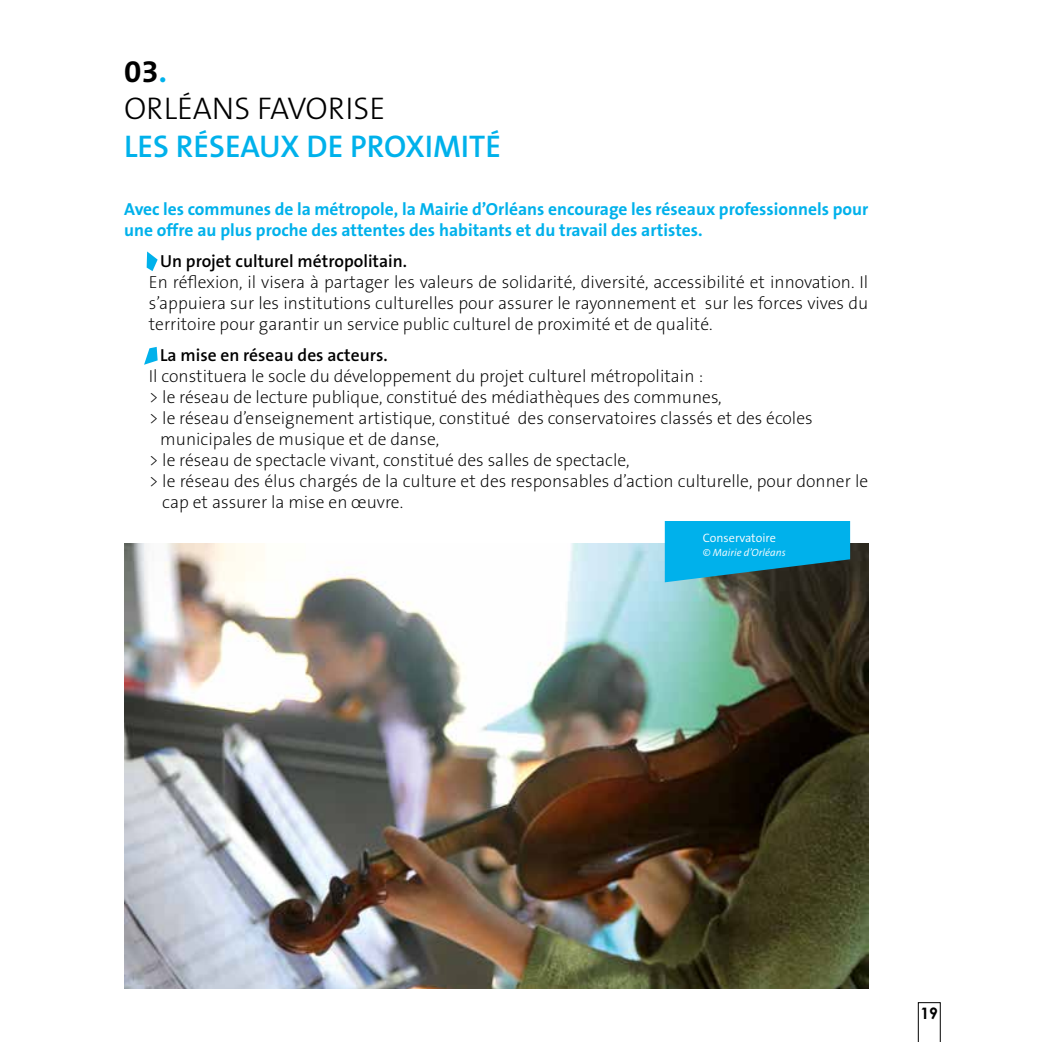
<style>
.page{position:relative;width:1042px;height:1042px;background:#fff}
.page>*{position:absolute;margin:0;border:0;box-sizing:border-box;transform-origin:0 0}
.t1{font:600 31.5px "The Sans B6";color:#00b1eb}
.t2{font:300 31.5px "The Sans B3";color:#000}
.t3{font:700 31.5px "The Sans B7";color:#000}
.t4{font:200 17.5px/21px "The Sans B2";color:#000;text-align:justify}
.t5{font:700 17.5px/21px "The Sans B7";color:#00b1eb}
.t6{font:600 17.5px "The Sans B6";color:#000}
.t7{font:700 15.75px "Century Gothic";color:#000}
.t8{font:300 12.25px "The Sans B4";color:#fff}
.t9{font:italic 300 10.5px "The Sans B4";color:#fff}
.s1{color:#00b1eb}
</style>
<div class="page">
<img style="left:124px;top:543px;width:744px;height:445px">
<svg style="left:665px;top:521px;width:185px;height:61px;background:#0a9ac7"></svg>
<svg style="left:144px;top:347px;width:14px;height:18px"></svg>
<svg style="left:147px;top:251px;width:11px;height:20px"></svg>
<svg style="left:918px;top:1002px;width:22px;height:40px"></svg>
<h1 class="t3" style="left:124px;top:54px;width:44px">03<span class="s1">.</span></h1>
<h1 class="t2" style="left:124px;top:92px;width:263px">ORLÉANS FAVORISE</h1>
<h1 class="t1" style="left:124px;top:130px;width:378px">LES RÉSEAUX DE PROXIMITÉ</h1>
<p class="t5" style="left:124px;top:199px;width:746px">Avec les communes de la métropole, la Mairie d’Orléans encourage les réseaux professionnels pour une offre au plus proche des attentes des habitants et du travail des artistes.</p>
<p class="t6" style="left:149px;top:251px;width:260px">• Un projet culturel métropolitain.</p>
<p class="t4" style="left:149px;top:272px;width:721px">En réflexion, il visera à partager les valeurs de solidarité, diversité, accessibilité et innovation. Il s’appuiera sur les institutions culturelles pour assurer le rayonnement et sur les forces vives du territoire pour garantir un service public culturel de proximité et de qualité.</p>
<p class="t6" style="left:149px;top:345px;width:240px">• La mise en réseau des acteurs.</p>
<p class="t4" style="left:149px;top:366px;width:556px">Il constituera le socle du développement du projet culturel métropolitain :</p>
<p class="t4" style="left:149px;top:387px;width:574px">&gt; le réseau de lecture publique, constitué des médiathèques des communes,</p>
<p class="t4" style="left:149px;top:408px;width:665px">&gt; le réseau d’enseignement artistique, constitué des conservatoires classés et des écoles</p>
<p class="t4" style="left:160px;top:429px;width:280px">municipales de musique et de danse,</p>
<p class="t4" style="left:149px;top:450px;width:482px">&gt; le réseau de spectacle vivant, constitué des salles de spectacle,</p>
<p class="t4" style="left:149px;top:471px;width:721px">&gt; le réseau des élus chargés de la culture et des responsables d’action culturelle, pour donner le</p>
<p class="t4" style="left:162px;top:492px;width:243px">cap et assurer la mise en œuvre.</p>
<p class="t8" style="left:703px;top:531px;width:74px">Conservatoire</p>
<p class="t9" style="left:703px;top:547px;width:84px">© Mairie d’Orléans</p>
<p class="t7" style="left:920px;top:1001px;width:19px">19</p>
</div>
